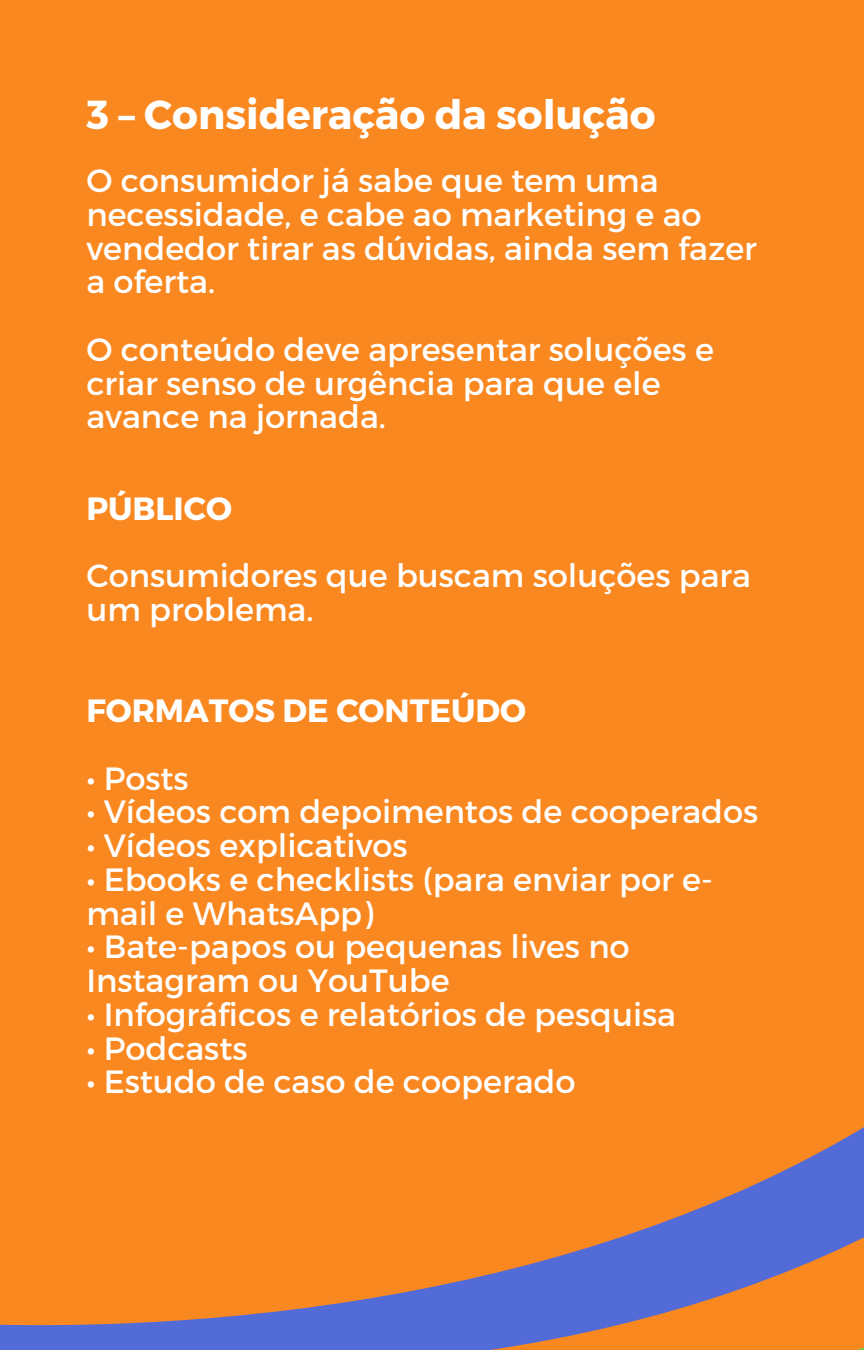
<style>
.page{position:relative;width:864px;height:1350px;background:#f98821}
.page>*{position:absolute;margin:0;border:0;box-sizing:border-box;transform-origin:0 0}
.t1{font:700 40.5px "Montserrat";color:#fff}
.t2{font:32.18px/33.8px "Montserrat";color:#fff}
.t3{font:700 32.18px "Montserrat";color:#fff}
</style>
<div class="page">
<svg style="left:0;top:1141px;width:864px;height:209px"></svg>
<p class="t1" style="left:86px;top:88px;width:571px">3 – Consideração da solução</p>
<p class="t2" style="left:86px;top:162px;width:672px">O consumidor já sabe que tem uma necessidade, e cabe ao marketing e ao vendedor tirar as dúvidas, ainda sem fazer a oferta.</p>
<p class="t2" style="left:86px;top:331px;width:629px">O conteúdo deve apresentar soluções e criar senso de urgência para que ele avance na jornada.</p>
<p class="t3" style="left:86px;top:487px;width:147px">PÚBLICO</p>
<p class="t2" style="left:86px;top:557px;width:666px">Consumidores que buscam soluções para um problema.</p>
<p class="t3" style="left:86px;top:690px;width:441px">FORMATOS DE CONTEÚDO</p>
<p class="t2" style="left:86px;top:760px;width:104px">• Posts</p>
<p class="t2" style="left:86px;top:793px;width:673px">• Vídeos com depoimentos de cooperados</p>
<p class="t2" style="left:86px;top:827px;width:323px">• Vídeos explicativos</p>
<p class="t2" style="left:86px;top:861px;width:628px">• Ebooks e checklists (para enviar por e&shy;mail e WhatsApp)</p>
<p class="t2" style="left:86px;top:928px;width:545px">• Bate-papos ou pequenas lives no<br>Instagram ou YouTube</p>
<p class="t2" style="left:86px;top:996px;width:591px">• Infográficos e relatórios de pesquisa</p>
<p class="t2" style="left:86px;top:1030px;width:163px">• Podcasts</p>
<p class="t2" style="left:86px;top:1063px;width:491px">• Estudo de caso de cooperado</p>
</div>
